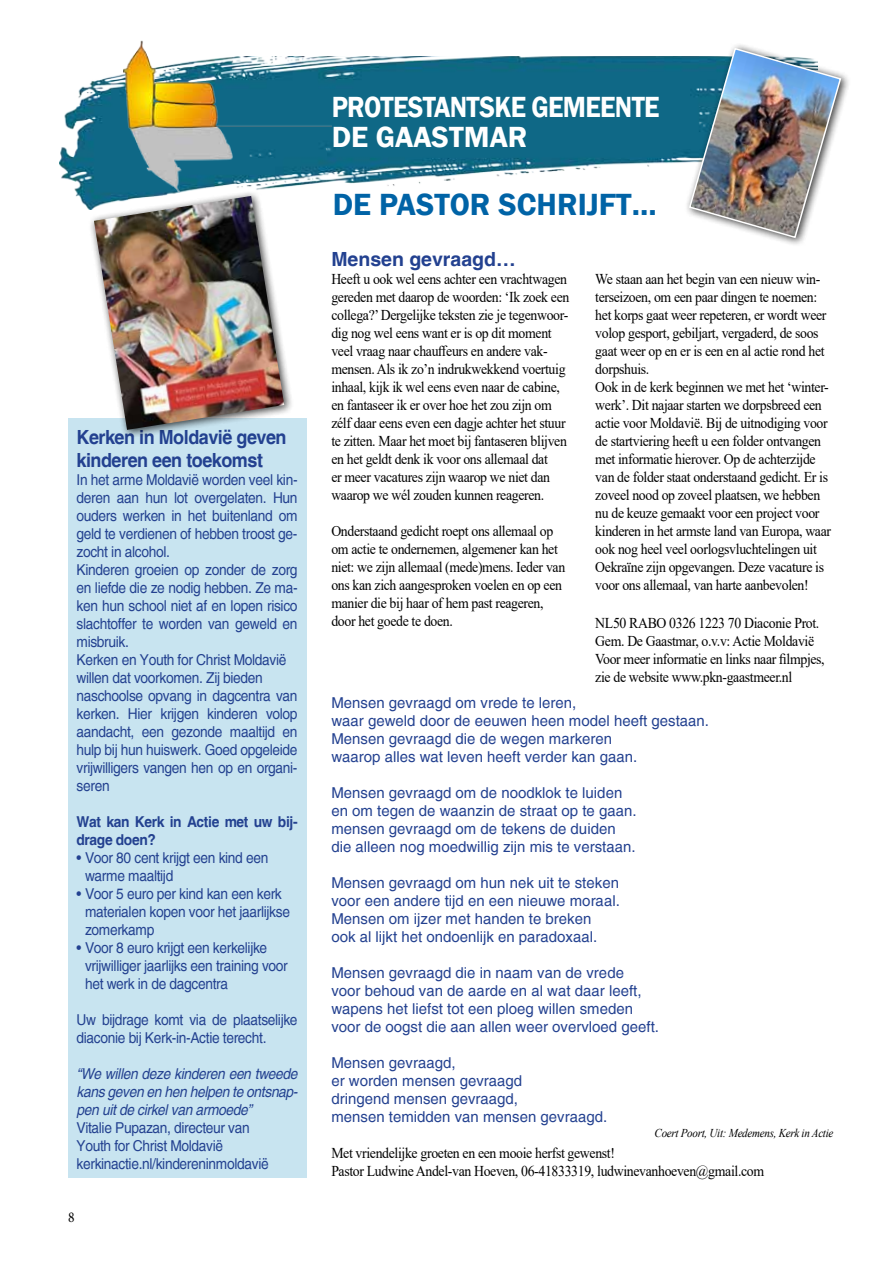
<style>
.page{position:relative;width:893px;height:1263px;background:#fff}
.page>*{position:absolute;margin:0;border:0;box-sizing:border-box;transform-origin:0 0}
.t1{font:600 31.5px "Franklin Gothic";color:#0063a6}
.t2{font:600 30px/30px "Franklin Gothic";letter-spacing:-.025em;color:#fff;scale:.9 1}
.t3{font:700 19.5px/23.4px "Helvetica";letter-spacing:-.025em;color:#234190;scale:.92 1}
.t4{font:700 19.5px "Helvetica";color:#234190}
.t5{font:15px/18px "Times New Roman";letter-spacing:-.025em;color:#000;scale:.92 1}
.t6{font:15px/18px "Helvetica";letter-spacing:-.025em;color:#234190;scale:.92 1}
.t7{font:15px/18px "Helvetica";color:#234190}
.t8{font:italic 15px/18px "Helvetica";letter-spacing:-.025em;color:#234190;text-align:justify;scale:.92 1}
.t9{font:700 15px/18px "Helvetica";letter-spacing:-.025em;color:#234190;scale:.92 1}
.t10{font:15px "Minion Pro";color:#000;scale:.9 1}
.t11{font:italic 12px "Times New Roman";letter-spacing:-.025em;color:#000;scale:.92 1}
</style>
<div class="page">
<img style="left:59px;top:56px;width:625px;height:153px">
<img style="left:124px;top:41px;width:208px;height:150px">
<div style="left:684px;top:43px;width:167px;height:204px;background:#000;opacity:.75"></div>
<img style="left:688px;top:47px;width:154px;height:192px">
<div style="left:68px;top:418px;width:238px;height:760px;background:#c8e4f0"></div>
<div style="left:88px;top:191px;width:206px;height:248px;background:#000;opacity:.75"></div>
<img style="left:94px;top:196px;width:190px;height:234px">
<h3 class="t3" style="left:77px;top:425px;width:230px">Kerken in Moldavië geven kinderen een toekomst</h3>
<p class="t6" style="left:77px;top:471px;width:242px">In het arme Moldavië worden veel kin&shy;deren aan hun lot overgelaten. Hun ouders werken in het buitenland om geld te verdienen of hebben troost ge&shy;zocht in alcohol.<br>Kinderen groeien op zonder de zorg en liefde die ze nodig hebben. Ze ma&shy;ken hun school niet af en lopen risico slachtoffer te worden van geweld en misbruik.<br>Kerken en Youth for Christ Moldavië willen dat voorkomen. Zij bieden naschoolse opvang in dagcentra van kerken. Hier krijgen kinderen volop aandacht, een gezonde maaltijd en hulp bij hun huiswerk. Goed opgeleide vrijwilligers vangen hen op en organi&shy;seren</p>
<p class="t9" style="left:77px;top:813px;width:242px">Wat kan Kerk in Actie met uw bij&shy;drage doen?</p>
<p class="t6" style="left:85px;top:849px;width:201px;text-indent:-9px">• Voor 80 cent krijgt een kind een warme maaltijd</p>
<p class="t6" style="left:85px;top:885px;width:224px;text-indent:-9px">• Voor 5 euro per kind kan een kerk materialen kopen voor het jaarlijkse zomerkamp</p>
<p class="t6" style="left:85px;top:939px;width:222px;text-indent:-9px">• Voor 8 euro krijgt een kerkelijke vrijwilliger jaarlijks een training voor het werk in de dagcentra</p>
<p class="t6" style="left:77px;top:1011px;width:242px">Uw bijdrage komt via de plaatselijke diaconie bij Kerk-in-Actie terecht.</p>
<p class="t8" style="left:77px;top:1065px;width:242px">“We willen deze kinderen een tweede kans geven en hen helpen te ontsnap&shy;pen uit de cirkel van armoede”</p>
<p class="t6" style="left:77px;top:1119px;width:210px">Vitalie Pupazan, directeur van<br>Youth for Christ Moldavië kerkinactie.nl/kindereninmoldavië</p>
<p class="t10" style="left:68px;top:1207px;width:9px">8</p>
<h2 class="t2" style="left:332px;top:93px;width:366px">PROTESTANTSKE GEMEENTE<br>DE GAASTMAR</h2>
<h1 class="t1" style="left:333px;top:185px;width:66px">DE PASTOR</h1>
<h1 class="t1" style="left:498px;top:185px;width:160px">SCHRIJFT…</h1>
<h3 class="t4" style="left:331px;top:247px;width:186px">Mensen gevraagd…</h3>
<p class="t5" style="left:331px;top:269px;width:260px">Heeft u ook wel eens achter een vrachtwagen gereden met daarop de woorden: ‘Ik zoek een collega?’ Dergelijke teksten zie je tegenwoor&shy;dig nog wel eens want er is op dit moment veel vraag naar chauffeurs en andere vak&shy;mensen. Als ik zo’n indrukwekkend voertuig inhaal, kijk ik wel eens even naar de cabine, en fantaseer ik er over hoe het zou zijn om zélf daar eens even een dagje achter het stuur te zitten. Maar het moet bij fantaseren blijven en het geldt denk ik voor ons allemaal dat<br>er meer vacatures zijn waarop we niet dan waarop we wél zouden kunnen reageren.</p>
<p class="t5" style="left:331px;top:521px;width:256px">Onderstaand gedicht roept ons allemaal op om actie te ondernemen, algemener kan het niet: we zijn allemaal (mede)mens. Ieder van ons kan zich aangesproken voelen en op een manier die bij haar of hem past reageren, door het goede te doen.</p>
<p class="t5" style="left:595px;top:270px;width:258px">We staan aan het begin van een nieuw win&shy;terseizoen, om een paar dingen te noemen: het korps gaat weer repeteren, er wordt weer volop gesport, gebiljart, vergaderd, de soos gaat weer op en er is een en al actie rond het dorpshuis.<br>Ook in de kerk beginnen we met het ‘winter&shy;werk’. Dit najaar starten we dorpsbreed een actie voor Moldavië. Bij de uitnodiging voor de startviering heeft u een folder ontvangen met informatie hierover. Op de achterzijde van de folder staat onderstaand gedicht. Er is zoveel nood op zoveel plaatsen, we hebben nu de keuze gemaakt voor een project voor kinderen in het armste land van Europa, waar ook nog heel veel oorlogsvluchtelingen uit Oekraïne zijn opgevangen. Deze vacature is voor ons allemaal, van harte aanbevolen!</p>
<p class="t5" style="left:595px;top:613px;width:251px">NL50 RABO 0326 1223 70 Diaconie Prot.<br>Gem. De Gaastmar, o.v.v: Actie Moldavië Voor meer informatie en links naar filmpjes, zie de website www.pkn-gaastmeer.nl</p>
<p class="t7" style="left:331px;top:694px;width:379px">Mensen gevraagd om vrede te leren,<br>waar geweld door de eeuwen heen model heeft gestaan.<br>Mensen gevraagd die de wegen markeren<br>waarop alles wat leven heeft verder kan gaan.</p>
<p class="t7" style="left:331px;top:784px;width:307px">Mensen gevraagd om de noodklok te luiden en om tegen de waanzin de straat op te gaan. mensen gevraagd om de tekens de duiden die alleen nog moedwillig zijn mis te verstaan.</p>
<p class="t7" style="left:331px;top:874px;width:290px">Mensen gevraagd om hun nek uit te steken voor een andere tijd en een nieuwe moraal.<br>Mensen om ijzer met handen te breken<br>ook al lijkt het ondoenlijk en paradoxaal.</p>
<p class="t7" style="left:331px;top:964px;width:329px">Mensen gevraagd die in naam van de vrede<br>voor behoud van de aarde en al wat daar leeft, wapens het liefst tot een ploeg willen smeden voor de oogst die aan allen weer overvloed geeft.</p>
<p class="t7" style="left:331px;top:1054px;width:277px">Mensen gevraagd,<br>er worden mensen gevraagd<br>dringend mensen gevraagd,<br>mensen temidden van mensen gevraagd.</p>
<p class="t11" style="left:655px;top:1124px;width:196px">Coert Poort, Uit: Medemens, Kerk in Actie</p>
<p class="t5" style="left:331px;top:1144px;width:472px">Met vriendelijke groeten en een mooie herfst gewenst!<br>Pastor Ludwine Andel-van Hoeven, 06-41833319, ludwinevanhoeven@gmail.com</p>
</div>
